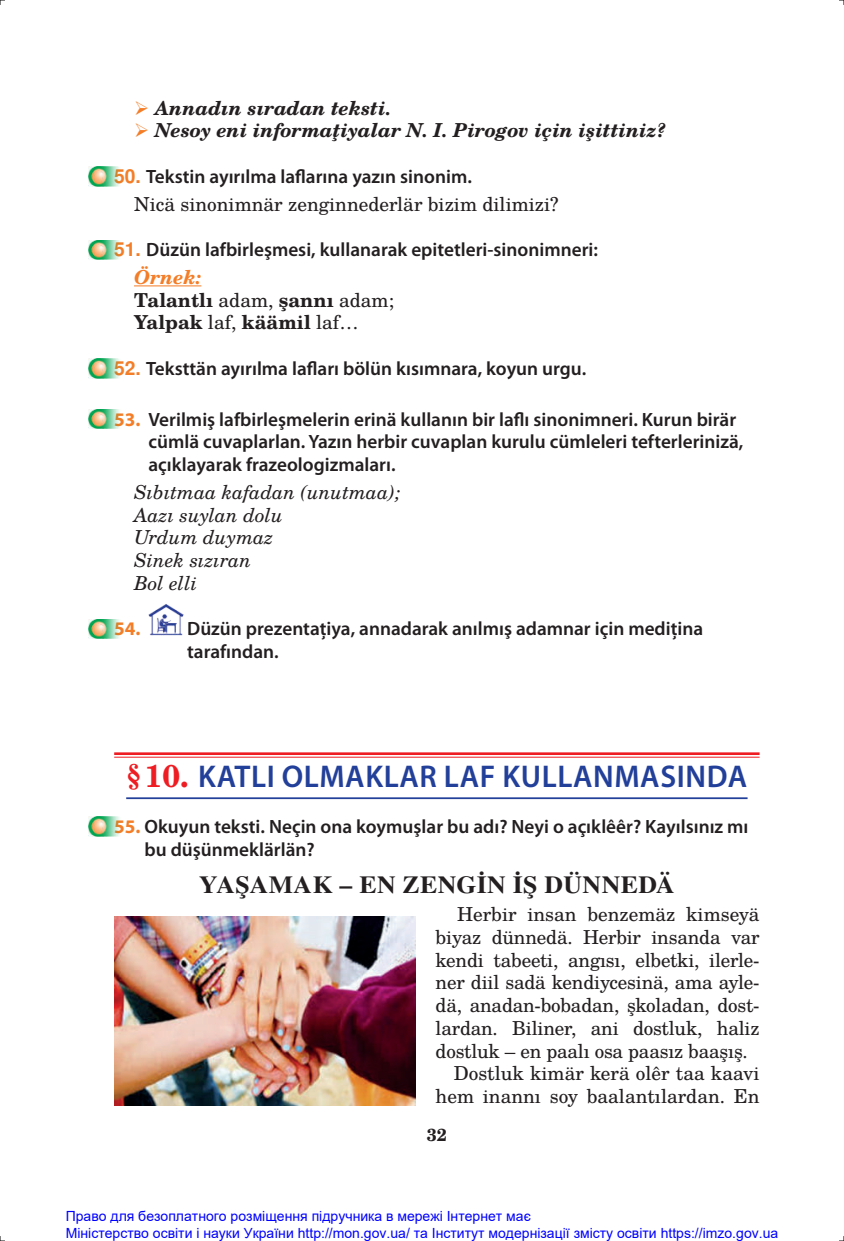
<style>
.page{position:relative;width:844px;height:1241px;background:#fff}
.page>*{position:absolute;margin:0;border:0;box-sizing:border-box;transform-origin:0 0}
.t1{font:600 31.5px "Myriad Pro";letter-spacing:.02em;color:#223f99}
.t2{font:700 24.5px "Te X Gyre Termes";letter-spacing:.02em;color:#231f20;scale:1.05 1}
.t3{font:600 19.25px/22.8px "Myriad Pro";color:#231f20}
.t4{font:19.25px "Te X Gyre Schola";letter-spacing:-.01em;color:#231f20}
.t5{font:italic 19.25px/22.8px "Te X Gyre Schola";color:#231f20}
.t6{font:italic 700 19.25px/22.8px "Te X Gyre Schola";color:#231f20}
.t7{font:700 19.25px/22.8px "Te X Gyre Schola";color:#231f20}
.t8{font:700 19.25px "Myriad Pro";color:#f47d27}
.t9{font:700 17.5px "Te X Gyre Schola";color:#231f20}
.t10{font:14px/16.8px "Arial";color:#00f}
.s1{font-family:"Free Sans";font-weight:700;color:#f47d27}
.s2{font-style:italic;color:#f47d27}
.s3{font-weight:400}
.s4{font-weight:700;color:#f47d27}
.s5{font-family:"Te X Gyre Schola";font-weight:700;color:#ee1d23}
</style>
<div class="page">
<hr style="left:134px;top:285px;width:67px;height:1px;background:#f47d27">
<hr style="left:114px;top:752px;width:645px;height:2px;background:#ee1d23">
<hr style="left:114px;top:756px;width:645px;height:1px;background:#ee1d23">
<hr style="left:126px;top:797px;width:621px;height:2px;background:#223f99">
<img style="left:148px;top:604px;width:35px;height:31px">
<img style="left:114px;top:916px;width:301px;height:188px">
<img style="left:88px;top:167px;width:32px;height:19px">
<img style="left:88px;top:240px;width:32px;height:19px">
<img style="left:88px;top:359px;width:32px;height:19px">
<img style="left:88px;top:409px;width:32px;height:20px">
<img style="left:88px;top:619px;width:76px;height:19px">
<img style="left:88px;top:816px;width:32px;height:20px">
<p class="t6" style="left:155px;top:96px;width:512px">Annadın sıradan teksti.<br>Nesoy eni informaţiyalar N. I. Pirogov için işittiniz?</p>
<p class="t3" style="left:114px;top:165px;width:359px"><span class="s1">50.</span> Tekstin ayırılma laflarına yazın sinonim.</p>
<p class="t4" style="left:134px;top:189px;width:426px">Nicä sinonimnär zenginnederlär bizim dilimizi?</p>
<p class="t3" style="left:114px;top:238px;width:485px"><span class="s1">51.</span> Düzün lafbirleşmesi, kullanarak epitetleri-sinonimneri:</p>
<p class="t7" style="left:134px;top:265px;width:261px"><span class="s2">Örnek:<br></span>Talantlı <span class="s3">adam,</span> şannı <span class="s3">adam;<br></span>Yalpak <span class="s3">laf,</span> käämil <span class="s3">laf…</span></p>
<p class="t3" style="left:114px;top:356px;width:473px"><span class="s1">52.</span> Teksttän ayırılma lafları bölün kısımnara, koyun urgu.</p>
<p class="t3" style="left:148px;top:407px;width:596px;text-indent:-34px"><span class="s4">53.</span> Verilmiş lafbirleşmelerin erinä kullanın bir laflı sinonimneri. Kurun birär cümlä cuvaplarlan. Yazın herbir cuvaplan kurulu cümleleri tefterlerinizä, açıklayarak frazeologizmaları.</p>
<p class="t5" style="left:134px;top:479px;width:267px">Sıbıtmaa kafadan (unutmaa);<br>Aazı suylan dolu<br>Urdum duymaz<br>Sinek sızıran<br>Bol elli</p>
<p class="t8" style="left:114px;top:616px;width:28px">54.</p>
<p class="t3" style="left:187px;top:617px;width:517px">Düzün prezentaţiya, annadarak anılmış adamnar için mediţina tarafından.</p>
<h1 class="t1" style="left:126px;top:756px;width:622px"><span class="s5">§10.</span> KATLI OLMAKLAR LAF KULLANMASINDA</h1>
<p class="t3" style="left:144px;top:814px;width:605px;text-indent:-30px"><span class="s4">55.</span> Okuyun teksti. Neçin ona koymuşlar bu adı? Neyi o açıklêêr? Kayılsınız mı bu düşünmeklärlän?</p>
<p class="t2" style="left:199px;top:865px;width:454px">YAŞAMAK – EN ZENGIN IŞ DÜNNEDÄ</p>
<p class="t4" style="left:457px;top:899px;width:304px">Herbir insan benzemäz kimseyä</p>
<p class="t4" style="left:435px;top:921px;width:325px">biyaz dünnedä. Herbir insanda var</p>
<p class="t4" style="left:435px;top:944px;width:325px">kendi tabeeti, angısı, elbetki, ilerle-</p>
<p class="t4" style="left:435px;top:967px;width:325px">ner diil sadä kendiycesinä, ama ayle-</p>
<p class="t4" style="left:435px;top:990px;width:325px">dä, anadan-bobadan, şkoladan, dost-</p>
<p class="t4" style="left:435px;top:1012px;width:325px">lardan. Biliner, ani dostluk, haliz</p>
<p class="t4" style="left:435px;top:1035px;width:314px">dostluk – en paalı osa paasız baaşış.</p>
<p class="t4" style="left:453px;top:1058px;width:307px">Dostluk kimär kerä olêr taa kaavi</p>
<p class="t4" style="left:435px;top:1081px;width:325px">hem inannı soy baalantılardan. En</p>
<p class="t9" style="left:426px;top:1119px;width:22px">32</p>
<p class="t10" style="left:66px;top:1207px;width:713px">Право для безоплатного розміщення підручника в мережі Інтернет має<br>Міністерство освіти і науки України http://mon.gov.ua/ та Інститут модернізації змісту освіти https://imzo.gov.ua</p>
</div>
